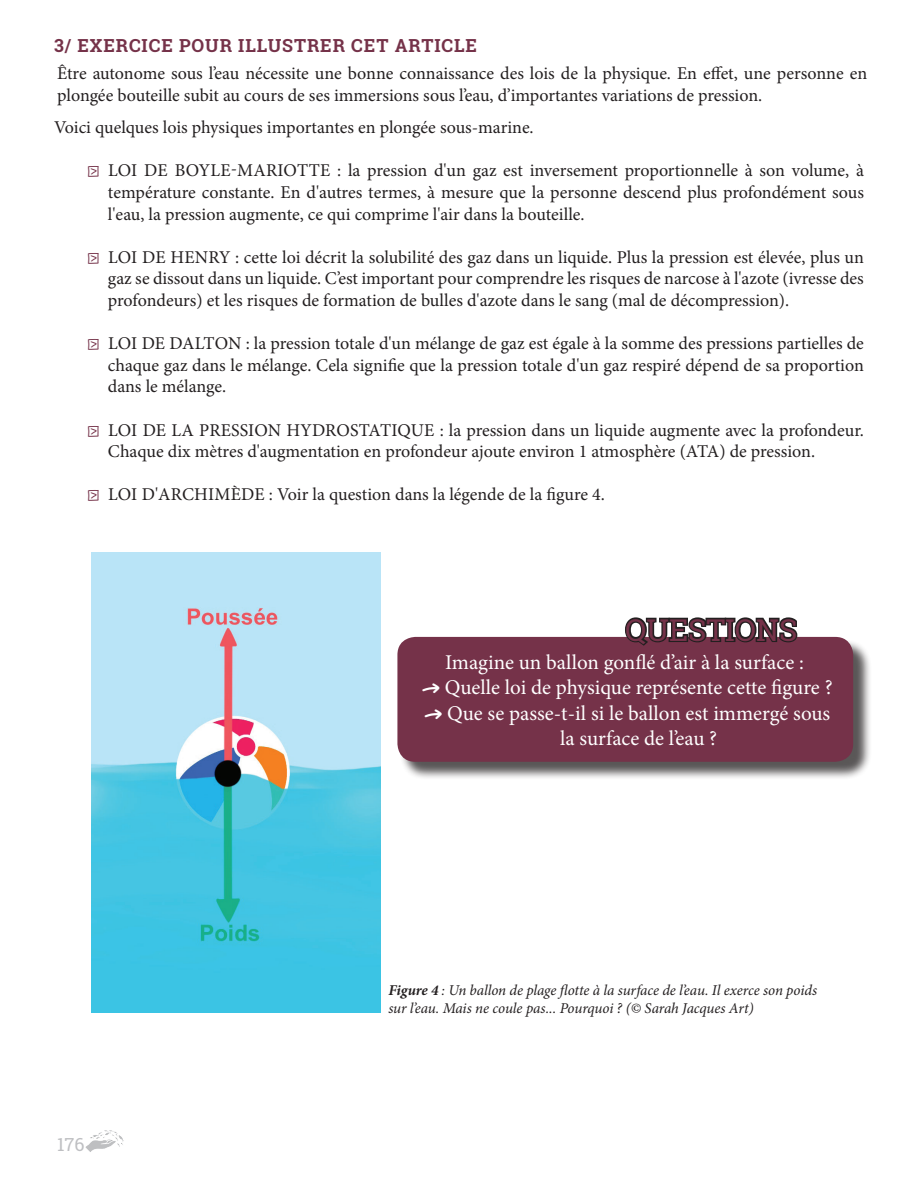
<style>
.page{position:relative;width:918px;height:1188px;background:#fff}
.page>*{position:absolute;margin:0;border:0;box-sizing:border-box;transform-origin:0 0}
.t1{font:30px "Roboto Slab";color:#753249}
.t2{font:21px "Minion Pro";color:#fff}
.t3{font:18px/21.6px "Minion Pro";color:#231f20;text-align:justify}
.t4{font:700 18px "Roboto Slab";letter-spacing:.05em;color:#753249}
.t5{font:18px "Roboto Slab";color:#bebfc2}
.t6{font:italic 15px/18px "Minion Pro";letter-spacing:-.005em;color:#231f20}
.s1{font-family:"PW New Arrows";font-size:15px;color:#753249}
.s2{font-family:"PW New Arrows"}
.s3{font-weight:700}
</style>
<div class="page">
<img style="left:85px;top:1144px;width:21px;height:8px">
<img style="left:89px;top:1130px;width:35px;height:18px">
<div style="left:400px;top:639px;width:472px;height:142px;background:#231f20;opacity:.75"></div>
<div style="left:397px;top:637px;width:456px;height:125px;background:#753249;border-radius:18px"></div>
<svg style="left:623px;top:617px;width:177px;height:29px"></svg>
<img style="left:91px;top:553px;width:289px;height:460px">
<p class="t4" style="left:54px;top:33px;width:425px">3/ EXERCICE POUR ILLUSTRER CET ARTICLE</p>
<p class="t3" style="left:57px;top:63px;width:812px">Être autonome sous l’eau nécessite une bonne connaissance des lois de la physique. En effet, une personne en plongée bouteille subit au cours de ses immersions sous l’eau, d’importantes variations de pression.</p>
<p class="t3" style="left:54px;top:117px;width:481px">Voici quelques lois physiques importantes en plongée sous-marine.</p>
<p class="t3" style="left:88px;top:160px;width:222px"><span class="s1">L</span> Loi de Boyle-Mariotte</p>
<p class="t3" style="left:108px;top:160px;width:758px;text-indent:229px">: la pression d'un gaz est inversement proportionnelle à son volume, à température constante. En d'autres termes, à mesure que la personne descend plus profondément sous l'eau, la pression augmente, ce qui comprime l'air dans la bouteille.</p>
<p class="t3" style="left:108px;top:246px;width:758px;text-indent:-20px"><span class="s1">L</span> Loi de Henry : cette loi décrit la solubilité des gaz dans un liquide. Plus la pression est élevée, plus un gaz se dissout dans un liquide. C’est important pour comprendre les risques de narcose à l'azote (ivresse des profondeurs) et les risques de formation de bulles d'azote dans le sang (mal de décompression).</p>
<p class="t3" style="left:108px;top:333px;width:757px;text-indent:-20px"><span class="s1">L</span> Loi de Dalton : la pression totale d'un mélange de gaz est égale à la somme des pressions partielles de chaque gaz dans le mélange. Cela signifie que la pression totale d'un gaz respiré dépend de sa proportion dans le mélange.</p>
<p class="t3" style="left:88px;top:419px;width:142px"><span class="s1">L</span> Loi de la pressi</p>
<p class="t3" style="left:254px;top:419px;width:46px">on hyd</p>
<p class="t3" style="left:325px;top:419px;width:37px">rostatique</p>
<p class="t3" style="left:108px;top:419px;width:758px;text-indent:332px">: la pression dans un liquide augmente avec la profondeur.<br>Chaque dix mètres d'augmentation en profondeur ajoute environ 1 atmosphère (ATA) de pression.</p>
<p class="t3" style="left:88px;top:484px;width:108px"><span class="s1">L</span> Loi d'Archim</p>
<p class="t3" style="left:231px;top:484px;width:376px">ède : Voir la question dans la légende de la figure 4.</p>
<h1 class="t1" style="left:625px;top:609px;width:170px">QUESTIONS</h1>
<p class="t2" style="left:445px;top:648px;width:360px">Imagine un ballon gonflé d’air à la surface :</p>
<p class="t2" style="left:424px;top:674px;width:410px"><span class="s2">q</span> Quelle loi de physique représente cette figure ?</p>
<p class="t2" style="left:427px;top:699px;width:405px"><span class="s2">q</span> Que se passe-t-il si le ballon est immergé sous</p>
<p class="t2" style="left:560px;top:724px;width:159px">la surface de l’eau ?</p>
<p class="t5" style="left:57px;top:1132px;width:29px">176</p>
<p class="t6" style="left:388px;top:981px;width:430px"><span class="s3">Figure 4</span> : Un ballon de plage flotte à la surface de l’eau. Il exerce son poids sur l’eau. Mais ne coule pas... Pourquoi ? (© Sarah Jacques Art)</p>
</div>
